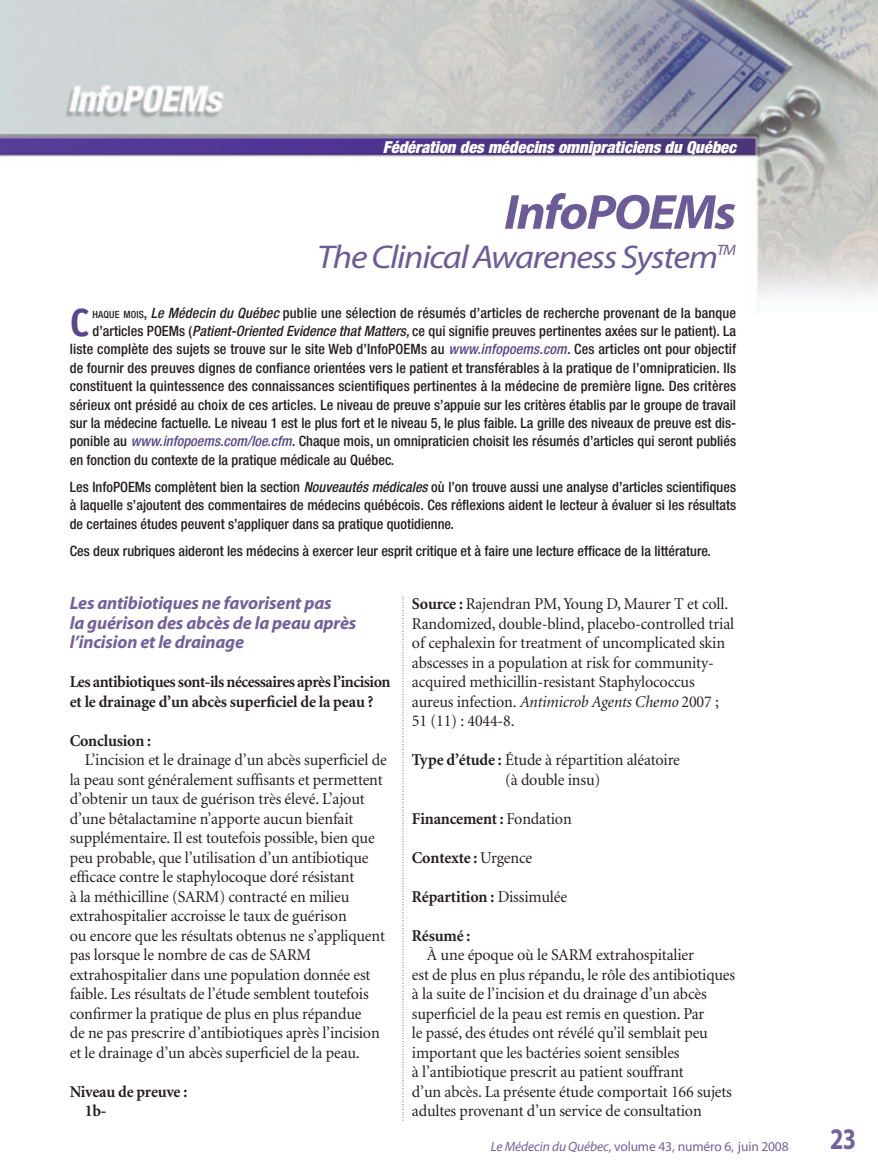
<style>
.page{position:relative;width:878px;height:1175px;background:#fff}
.page>*{position:absolute;margin:0;border:0;box-sizing:border-box;transform-origin:0 0}
.t1{font:italic 700 49.5px "Myriad";letter-spacing:-.035em;color:#6c5b97;scale:1.05 1}
.t2{font:700 39.45px "Officina Sans";color:#58458b}
.t3{font:italic 33px "Myriad";letter-spacing:-.035em;color:#6c5b97;scale:1.1 1}
.t4{font:700 30px "Myriad";color:#73619b;scale:.8 1}
.t5{font:italic 700 18px/19.5px "Myriad";letter-spacing:-.01em;color:#73619b}
.t6{font:16.5px/19.5px "Minion";letter-spacing:-.01em;color:#231f20}
.t7{font:700 16.5px/19.5px "Minion";letter-spacing:-.01em;color:#231f20}
.t8{font:700 16.5px/19.5px "Minion";letter-spacing:-.03em;color:#231f20}
.t9{font:italic 900 condensed 16.5px "Helvetica Neue";color:#fff}
.t10{font:500 condensed 14.25px/18.5px "Helvetica Neue";letter-spacing:.005em;color:#231f20;text-align:justify}
.t11{font:13.5px "Myriad";letter-spacing:-.01em;color:#73619b}
.s1{font-size:10.05px}
.s2{font-style:italic}
.s3{font-style:italic;color:#58458b}
.s4{font-weight:700}
.s5{font-weight:400}
</style>
<div class="page">
<img style="left:0;top:0;width:878px;height:298px">
<svg style="left:402px;top:597px;width:1px;height:523px"></svg>
<p class="t9" style="left:383px;top:141px;width:358px">Fédération des médecins omnipraticiens du Québec</p>
<h1 class="t1" style="left:504px;top:193px;width:222px">InfoPOEMs</h1>
<h3 class="t3" style="left:317px;top:244px;width:382px">The Clinical Awareness System<sup>TM</sup></h3>
<h2 class="t2" style="left:70px;top:307px;width:21px">C</h2>
<p class="t10" style="left:92px;top:304px;width:645px"><span class="s1">HAQUE MOIS</span>, <span class="s2">Le Médecin du Québec</span>publie une sélection de résumés d’articles de recherche provenant de la banque</p>
<p class="t10" style="left:92px;top:323px;width:645px">d’articles POEMs (<span class="s2">Patient-Oriented Evidence that Matters,</span>ce qui signifie preuves pertinentes axées sur le patient). La</p>
<p class="t10" style="left:70px;top:341px;width:668px">liste complète des sujets se trouve sur le site Web d’InfoPOEMs au <span class="s3">www.infopoems.com</span><span class="s2">.</span> Ces articles ont pour objectif</p>
<p class="t10" style="left:70px;top:360px;width:667px">de fournir des preuves dignes de confiance orientées vers le patient et transférables à la pratique de l’omnipraticien. Ils</p>
<p class="t10" style="left:70px;top:378px;width:668px">constituent la quintessence des connaissances scientifiques pertinentes à la médecine de première ligne. Des critères</p>
<p class="t10" style="left:70px;top:396px;width:667px">sérieux ont présidé au choix de ces articles. Le niveau de preuve s’appuie sur les critères établis par le groupe de travail</p>
<p class="t10" style="left:70px;top:415px;width:667px">sur la médecine factuelle. Le niveau 1 est le plus fort et le niveau 5, le plus faible. La grille des niveaux de preuve est dis-</p>
<p class="t10" style="left:70px;top:433px;width:668px">ponible au <span class="s3">www.infopoems.com/loe.cfm</span><span class="s2">.</span>Chaque mois, un omnipraticien choisit les résumés d’articles qui seront publiés</p>
<p class="t10" style="left:70px;top:451px;width:326px">en fonction du contexte de la pratique médicale au Québec.</p>
<p class="t10" style="left:70px;top:479px;width:668px">Les InfoPOEMs complètent bien la section <span class="s2">Nouveautés médicales</span>où l’on trouve aussi une analyse d’articles scientifiques à laquelle s’ajoutent des commentaires de médecins québécois. Ces réflexions aident le lecteur à évaluer si les résultats de certaines études peuvent s’appliquer dans sa pratique quotidienne.</p>
<p class="t10" style="left:70px;top:543px;width:642px">Ces deux rubriques aideront les médecins à exercer leur esprit critique et à faire une lecture efficace de la littérature.</p>
<p class="t5" style="left:70px;top:595px;width:288px">Les antibiotiques ne favorisent pas<br>la guérison des abcès de la peau après l’incision et le drainage</p>
<p class="t8" style="left:70px;top:673px;width:322px">Les antibiotiques sont-ils nécessaires après l’incision et le drainage d’un abcès superficiel de la peau ?</p>
<p class="t7" style="left:70px;top:732px;width:83px">Conclusion :</p>
<p class="t6" style="left:70px;top:751px;width:318px;text-indent:15px">L’incision et le drainage d’un abcès superficiel de la peau sont généralement suffisants et permettent d’obtenir un taux de guérison très élevé. L’ajout d’une bêtalactamine n’apporte aucun bienfait supplémentaire. Il est toutefois possible, bien que peu probable, que l’utilisation d’un antibiotique efficace contre le staphylocoque doré résistant<br>à la méthicilline (SARM) contracté en milieu extrahospitalier accroisse le taux de guérison<br>ou encore que les résultats obtenus ne s’appliquent pas lorsque le nombre de cas de SARM extrahospitalier dans une population donnée est faible. Les résultats de l’étude semblent toutefois confirmer la pratique de plus en plus répandue<br>de ne pas prescrire d’antibiotiques après l’incision et le drainage d’un abcès superficiel de la peau.</p>
<p class="t7" style="left:85px;top:1083px;width:104px;text-indent:-15px">Niveau de preuve :<br>1b-</p>
<p class="t6" style="left:412px;top:595px;width:324px"><span class="s4">Source :</span> Rajendran PM, Young D, Maurer T et coll.<br>Randomized, double-blind, placebo-controlled trial of cephalexin for treatment of uncomplicated skin abscesses in a population at risk for community&shy;acquired methicillin-resistant Staphylococcus aureus infection. <span class="s2">Antimicrob Agents Chemo</span> 2007 ; 51 (11) : 4044-8.</p>
<p class="t6" style="left:505px;top:751px;width:176px;text-indent:-93px"><span class="s4">Type d’étude :</span> Étude à répartition aléatoire (à double insu)</p>
<p class="t7" style="left:412px;top:810px;width:161px">Financement : <span class="s5">Fondation</span></p>
<p class="t7" style="left:412px;top:849px;width:122px">Contexte : <span class="s5">Urgence</span></p>
<p class="t7" style="left:412px;top:888px;width:157px">Répartition : <span class="s5">Dissimulée</span></p>
<p class="t7" style="left:412px;top:927px;width:60px">Résumé :</p>
<p class="t6" style="left:412px;top:946px;width:324px;text-indent:15px">À une époque où le SARM extrahospitalier<br>est de plus en plus répandu, le rôle des antibiotiques à la suite de l’incision et du drainage d’un abcès superficiel de la peau est remis en question. Par<br>le passé, des études ont révélé qu’il semblait peu important que les bactéries soient sensibles<br>à l’antibiotique prescrit au patient souffrant<br>d’un abcès. La présente étude comportait 166 sujets adultes provenant d’un service de consultation</p>
<p class="t11" style="left:491px;top:1141px;width:299px"><span class="s2">Le Médecin du Québec,</span> volume 43, numéro 6, juin 2008</p>
<h3 class="t4" style="left:830px;top:1127px;width:34px">23</h3>
</div>
